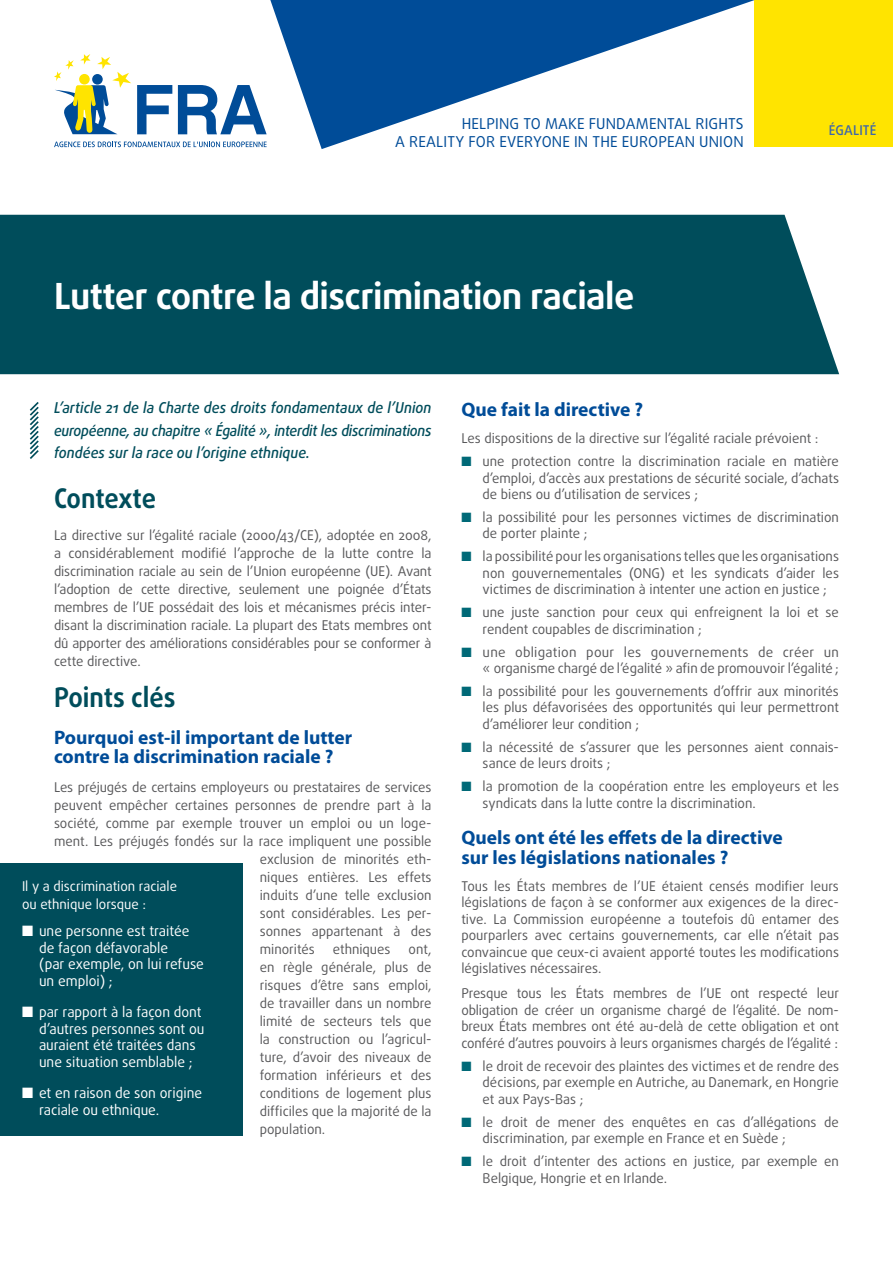
<style>
.page{position:relative;width:893px;height:1263px;background:#fff}
.page>*{position:absolute;margin:0;border:0;box-sizing:border-box;transform-origin:0 0}
.title_FACTSHEET{font:700 36px "Daxline Pro";letter-spacing:-.015em;color:#fff}
.titre{font:700 27px "Daxline Pro";color:#004d5b;scale:.94 1}
.sous-titre{font:700 19.5px/19.5px "Myriad Pro";color:#004c98}
.Intro{font:italic 500 15px/22.5px "Daxline Pro";color:#004d5b;text-align:justify;scale:.94 1}
.t1{font:15px "Daxline Pro";letter-spacing:.01em;color:#004c98}
.bullet_encadré{font:14.25px/16.5px "Daxline Pro";color:#fff}
.body{font:13.5px/18px "Daxline Pro";color:#58585a;text-align:justify}
.bullet{font:13.5px/16.5px "Daxline Pro";color:#58585a}
.body-2{font:13.5px/18px "Daxline Pro";color:#fff}
.body-3{font:500 13.5px "Daxline Pro";letter-spacing:.01em;color:#3d67aa}
.s1{color:#006977}
</style>
<div class="page">
<div style="left:0;top:215px;width:839px;height:159px;background:#004d5b"></div>
<svg style="left:270px;top:0;width:485px;height:149px"></svg>
<div style="left:755px;top:0;width:138px;height:146px;background:#ffe400"></div>
<svg style="left:29px;top:402px;width:10px;height:57px"></svg>
<div style="left:0;top:863px;width:243px;height:272px;background:#004d5b"></div>
<svg style="left:137px;top:85px;width:35px;height:49px"></svg>
<svg style="left:178px;top:85px;width:89px;height:49px"></svg>
<svg style="left:54px;top:141px;width:213px;height:6px"></svg>
<svg style="left:54px;top:54px;width:77px;height:80px"></svg>
<p class="t1" style="left:462px;top:113px;width:283px">HELPING TO MAKE FUNDAMENTAL RIGHTS</p>
<p class="t1" style="left:395px;top:131px;width:350px">A REALITY FOR EVERYONE IN THE EUROPEAN UNION</p>
<p class="title_FACTSHEET" style="left:54px;top:272px;width:582px">Lutter contre la discrimination raciale</p>
<p class="body-3" style="left:829px;top:121px;width:49px">ÉGALITÉ</p>
<p class="Intro" style="left:54px;top:397px;width:403px">L’article 21 de la Charte des droits fondamentaux de l’Union européenne, au chapitre « Égalité », interdit les discriminations fondées sur la race ou l’origine ethnique.</p>
<p class="titre" style="left:54px;top:480px;width:110px">Contexte</p>
<p class="body" style="left:54px;top:526px;width:379px">La directive sur l’égalité raciale (2000/43/CE), adoptée en 2008, a considérablement modifié l’approche de la lutte contre la discrimination raciale au sein de l’Union européenne (UE). Avant l’adoption de cette directive, seulement une poignée d’États membres de l’UE possédait des lois et mécanismes précis inter&shy;disant la discrimination raciale. La plupart des Etats membres ont dû apporter des améliorations considérables pour se conformer à cette directive.</p>
<p class="titre" style="left:54px;top:679px;width:131px">Points clés</p>
<p class="sous-titre" style="left:54px;top:727px;width:300px">Pourquoi est-il important de lutter contre la discrimination raciale ?</p>
<p class="body" style="left:54px;top:778px;width:379px">Les préjugés de certains employeurs ou prestataires de services</p>
<p class="body" style="left:54px;top:796px;width:379px">peuvent empêcher certaines personnes de prendre part à la</p>
<p class="body" style="left:54px;top:814px;width:379px">société, comme par exemple trouver un emploi ou un loge-</p>
<p class="body" style="left:54px;top:832px;width:379px">ment. Les préjugés fondés sur la race impliquent une possible</p>
<p class="body" style="left:260px;top:850px;width:173px">exclusion de minorités eth-</p>
<p class="body" style="left:260px;top:868px;width:173px">niques entières. Les effets</p>
<p class="body" style="left:260px;top:886px;width:173px">induits d’une telle exclusion</p>
<p class="body" style="left:260px;top:904px;width:173px">sont considérables. Les per-</p>
<p class="body" style="left:260px;top:922px;width:173px">sonnes appartenant à des</p>
<p class="body" style="left:260px;top:940px;width:57px">minorités</p>
<p class="body" style="left:333px;top:940px;width:59px">ethniques</p>
<p class="body-2" style="left:22px;top:877px;width:157px">Il y a discrimination raciale ou ethnique lorsque :</p>
<p class="bullet_encadré" style="left:39px;top:923px;width:166px;text-indent:-17px">■ une personne est traitée de façon défavorable<br>(par exemple, on lui refuse un emploi) ;</p>
<p class="bullet_encadré" style="left:39px;top:1004px;width:167px;text-indent:-17px">■ par rapport à la façon dont d’autres personnes sont ou auraient été traitées dans une situation semblable ;</p>
<p class="bullet_encadré" style="left:39px;top:1085px;width:165px;text-indent:-17px">■ et en raison de son origine raciale ou ethnique.</p>
<p class="body" style="left:260px;top:940px;width:173px;text-indent:149px">ont, en règle générale, plus de risques d’être sans emploi, de travailler dans un nombre limité de secteurs tels que la construction ou l’agricul&shy;ture, d’avoir des niveaux de formation inférieurs et des conditions de logement plus difficiles que la majorité de la population.</p>
<p class="sous-titre" style="left:461px;top:400px;width:183px">Que fait la directive ?</p>
<p class="body" style="left:461px;top:429px;width:359px">Les dispositions de la directive sur l’égalité raciale prévoient :</p>
<p class="bullet" style="left:483px;top:453px;width:358px;text-align:justify;text-indent:-21px"><span class="s1">■</span> une protection contre la discrimination raciale en matière d’emploi, d’accès aux prestations de sécurité sociale, d’achats de biens ou d’utilisation de services ;</p>
<p class="bullet" style="left:483px;top:509px;width:358px;text-indent:-21px"><span class="s1">■</span> la possibilité pour les personnes victimes de discrimination de porter plainte ;</p>
<p class="bullet" style="left:483px;top:548px;width:358px;text-align:justify;text-indent:-21px"><span class="s1">■</span> la possibilité pour les organisations telles que les organisations non gouvernementales (ONG) et les syndicats d’aider les victimes de discrimination à intenter une action en justice ;</p>
<p class="bullet" style="left:483px;top:604px;width:358px;text-indent:-21px"><span class="s1">■</span> une juste sanction pour ceux qui enfreignent la loi et se rendent coupables de discrimination ;</p>
<p class="bullet" style="left:461px;top:643px;width:379px;text-align:right"><span class="s1">■</span> une obligation pour les gouvernements de créer un « organisme chargé de l’égalité » afin de promouvoir l’égalité ;</p>
<p class="bullet" style="left:483px;top:683px;width:358px;text-align:justify;text-indent:-21px"><span class="s1">■</span> la possibilité pour les gouvernements d’offrir aux minorités les plus défavorisées des opportunités qui leur permettront d’améliorer leur condition ;</p>
<p class="bullet" style="left:483px;top:739px;width:358px;text-indent:-21px"><span class="s1">■</span> la nécessité de s’assurer que les personnes aient connais&shy;sance de leurs droits ;</p>
<p class="bullet" style="left:483px;top:778px;width:358px;text-indent:-21px"><span class="s1">■</span> la promotion de la coopération entre les employeurs et les syndicats dans la lutte contre la discrimination.</p>
<p class="sous-titre" style="left:461px;top:828px;width:323px">Quels ont été les effets de la directive sur les législations nationales ?</p>
<p class="body" style="left:461px;top:878px;width:379px;line-height:16.5px">Tous les États membres de l’UE étaient censés modifier leurs législations de façon à se conformer aux exigences de la direc&shy;tive. La Commission européenne a toutefois dû entamer des pourparlers avec certains gouvernements, car elle n’était pas convaincue que ceux-ci avaient apporté toutes les modifications législatives nécessaires.</p>
<p class="body" style="left:461px;top:985px;width:379px;line-height:16.5px">Presque tous les États membres de l’UE ont respecté leur obligation de créer un organisme chargé de l’égalité. De nom&shy;breux États membres ont été au-delà de cette obligation et ont conféré d’autres pouvoirs à leurs organismes chargés de l’égalité :</p>
<p class="bullet" style="left:483px;top:1058px;width:358px;text-align:justify;text-indent:-21px"><span class="s1">■</span> le droit de recevoir des plaintes des victimes et de rendre des décisions, par exemple en Autriche, au Danemark, en Hongrie et aux Pays-Bas ;</p>
<p class="bullet" style="left:483px;top:1113px;width:358px;text-indent:-21px"><span class="s1">■</span> le droit de mener des enquêtes en cas d’allégations de discrimination, par exemple en France et en Suède ;</p>
<p class="bullet" style="left:483px;top:1153px;width:358px;text-indent:-21px"><span class="s1">■</span> le droit d’intenter des actions en justice, par exemple en<br>Belgique, Hongrie et en Irlande.</p>
</div>
